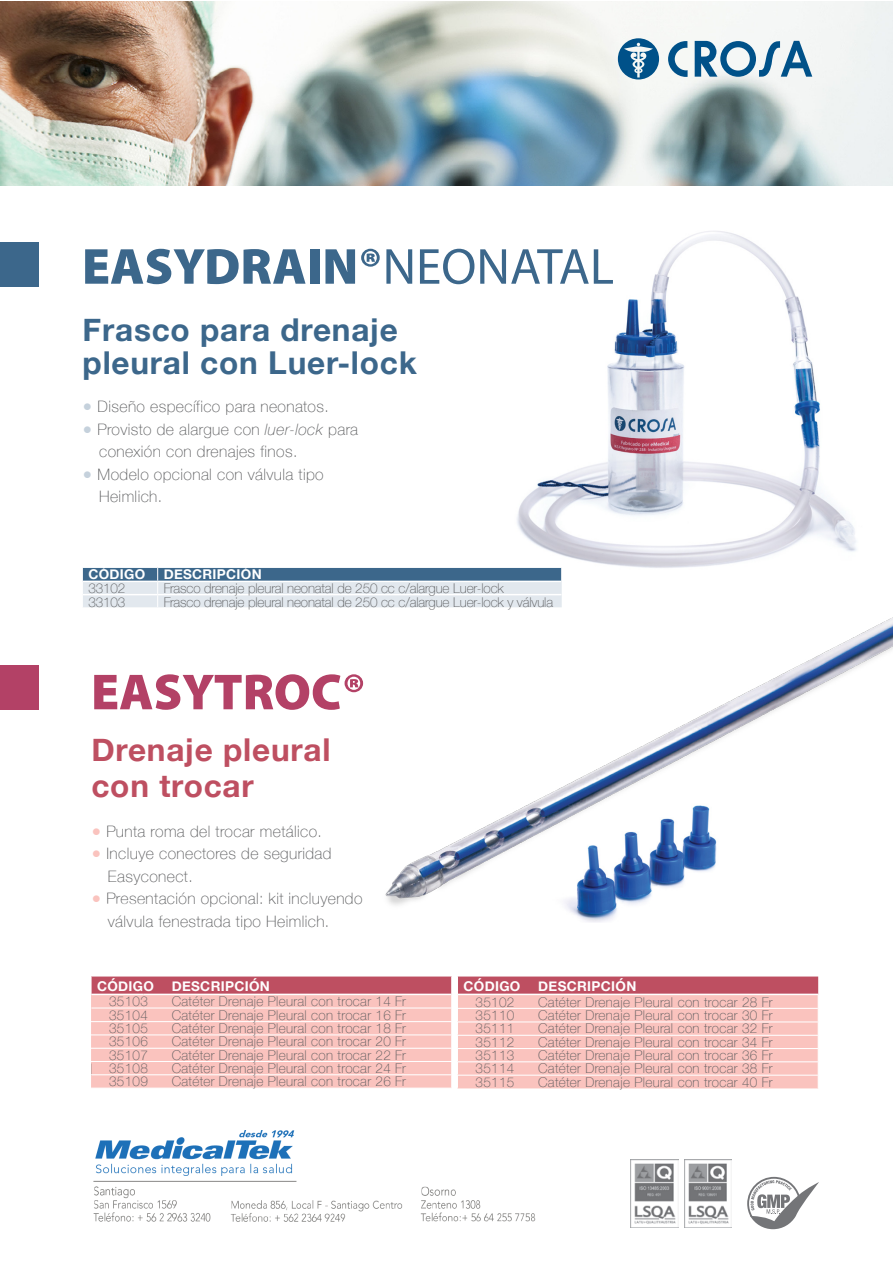
<style>
.page{position:relative;width:893px;height:1263px;background:#fff}
.page>*{position:absolute;margin:0;border:0;box-sizing:border-box;transform-origin:0 0}
.t1{font:900 51px "Myriad Pro";color:#3c678b}
.t2{font:900 51px "Myriad Pro";color:#b34166}
.t3{font:700 31.5px/33px "Helvetica Neue";letter-spacing:.025em;color:#3c678b}
.t4{font:700 31.5px/36px "Helvetica Neue";letter-spacing:.025em;color:#be4f61}
.t5{font:100 15.75px/22.5px "Helvetica Neue";letter-spacing:.025em;color:#58595b}
.t6{font:100 13.5px "Helvetica Neue";letter-spacing:.025em;color:#58595b}
.t7{font:100 13.5px "Helvetica Neue";letter-spacing:-.01em;color:#58595b}
.t8{font:700 13.5px "Helvetica Neue";letter-spacing:.025em;color:#fff}
.s1{font-weight:400}
.s2{font-weight:700;color:#c5d1dc}
.s3{font-style:italic}
.s4{font-weight:300;color:#fac3be}
</style>
<div class="page">
<img style="left:385px;top:618px;width:507px;height:287px">
<hr style="left:457px;top:904px;width:53px;height:1px;background:#fff">
<hr style="left:510px;top:904px;width:309px;height:1px;background:#fff">
<svg style="left:91px;top:976px;width:728px;height:112px;background:#f1b6b5"></svg>
<div style="left:0;top:665px;width:38px;height:44px;background:#b34166"></div>
<img style="left:553px;top:801px;width:165px;height:121px">
<hr style="left:458px;top:994px;width:360px;height:1px;background:#fff">
<img style="left:0;top:1px;width:892px;height:185px">
<svg style="left:618px;top:38px;width:41px;height:42px"></svg>
<svg style="left:668px;top:41px;width:20px;height:36px"></svg>
<svg style="left:695px;top:41px;width:117px;height:36px"></svg>
<img style="left:517px;top:231px;width:340px;height:337px">
<svg style="left:82px;top:567px;width:480px;height:40px;background:#acbece"></svg>
<hr style="left:83px;top:581px;width:75px;height:1px;background:#fff">
<hr style="left:158px;top:581px;width:403px;height:1px;background:#fff">
<hr style="left:83px;top:594px;width:75px;height:1px;background:#fff">
<hr style="left:158px;top:594px;width:403px;height:1px;background:#fff">
<div style="left:0;top:242px;width:38px;height:44px;background:#3c678b"></div>
<img style="left:685px;top:1159px;width:47px;height:68px">
<img style="left:631px;top:1159px;width:47px;height:68px">
<svg style="left:747px;top:1177px;width:72px;height:52px"></svg>
<img style="left:93px;top:1130px;width:443px;height:92px">
<h1 class="t1" style="left:82px;top:232px;width:533px">EASYDRAIN®<span class="s1">NEONATAL</span></h1>
<h2 class="t3" style="left:83px;top:312px;width:336px">Frasco para drenaje pleural con Luer-lock</h2>
<p class="t5" style="left:83px;top:395px;width:248px"><span class="s2">●</span> Diseño específico para neonatos.</p>
<p class="t5" style="left:99px;top:417px;width:260px;text-indent:-17px"><span class="s2">●</span> Provisto de alargue con <span class="s3">luer-lock</span> para conexión con drenajes finos.</p>
<p class="t5" style="left:99px;top:462px;width:226px;text-indent:-17px"><span class="s2">●</span> Modelo opcional con válvula tipo<br>Heimlich.</p>
<p class="t8" style="left:88px;top:566px;width:58px">CÓDIGO</p>
<p class="t8" style="left:164px;top:566px;width:100px">DESCRIPCIÓN</p>
<p class="t6" style="left:88px;top:580px;width:39px">33102</p>
<p class="t7" style="left:164px;top:580px;width:342px">Frasco drenaje pleural neonatal de 250 cc c/alargue Luer-lock</p>
<p class="t6" style="left:88px;top:593px;width:39px">33103</p>
<p class="t7" style="left:164px;top:593px;width:391px">Frasco drenaje pleural neonatal de 250 cc c/alargue Luer-lock y válvula</p>
<h1 class="t2" style="left:91px;top:658px;width:276px">EASYTROC®</h1>
<h2 class="t4" style="left:91px;top:731px;width:241px">Drenaje pleural con trocar</h2>
<p class="t5" style="left:91px;top:819px;width:232px"><span class="s4">●</span> Punta roma del trocar metálico.</p>
<p class="t5" style="left:108px;top:842px;width:225px;text-indent:-17px"><span class="s4">●</span> Incluye conectores de seguridad<br>Easyconect.</p>
<p class="t5" style="left:108px;top:887px;width:256px;text-indent:-17px"><span class="s4">●</span> Presentación opcional: kit incluyendo válvula fenestrada tipo Heimlich.</p>
<p class="t8" style="left:97px;top:977px;width:58px">CÓDIGO</p>
<p class="t8" style="left:172px;top:977px;width:100px">DESCRIPCIÓN</p>
<p class="t8" style="left:463px;top:977px;width:58px">CÓDIGO</p>
<p class="t8" style="left:538px;top:977px;width:100px">DESCRIPCIÓN</p>
<p class="t6" style="left:109px;top:993px;width:40px">35103</p>
<p class="t6" style="left:172px;top:993px;width:236px">Catéter Drenaje Pleural con trocar 14 Fr</p>
<p class="t6" style="left:109px;top:1007px;width:40px">35104</p>
<p class="t6" style="left:172px;top:1007px;width:236px">Catéter Drenaje Pleural con trocar 16 Fr</p>
<p class="t6" style="left:109px;top:1020px;width:40px">35105</p>
<p class="t6" style="left:172px;top:1020px;width:236px">Catéter Drenaje Pleural con trocar 18 Fr</p>
<p class="t6" style="left:109px;top:1033px;width:40px">35106</p>
<p class="t6" style="left:172px;top:1033px;width:236px">Catéter Drenaje Pleural con trocar 20 Fr</p>
<p class="t6" style="left:109px;top:1047px;width:40px">35107</p>
<p class="t6" style="left:172px;top:1047px;width:236px">Catéter Drenaje Pleural con trocar 22 Fr</p>
<p class="t6" style="left:109px;top:1060px;width:40px">35108</p>
<p class="t6" style="left:172px;top:1060px;width:236px">Catéter Drenaje Pleural con trocar 24 Fr</p>
<p class="t6" style="left:109px;top:1073px;width:40px">35109</p>
<p class="t6" style="left:172px;top:1073px;width:236px">Catéter Drenaje Pleural con trocar 26 Fr</p>
<p class="t6" style="left:475px;top:993px;width:40px">35102</p>
<p class="t6" style="left:538px;top:993px;width:236px">Catéter Drenaje Pleural con trocar 28 Fr</p>
<p class="t6" style="left:475px;top:1007px;width:40px">35110</p>
<p class="t6" style="left:538px;top:1007px;width:236px">Catéter Drenaje Pleural con trocar 30 Fr</p>
<p class="t6" style="left:475px;top:1020px;width:40px">35111</p>
<p class="t6" style="left:538px;top:1020px;width:236px">Catéter Drenaje Pleural con trocar 32 Fr</p>
<p class="t6" style="left:475px;top:1034px;width:40px">35112</p>
<p class="t6" style="left:538px;top:1034px;width:236px">Catéter Drenaje Pleural con trocar 34 Fr</p>
<p class="t6" style="left:475px;top:1047px;width:40px">35113</p>
<p class="t6" style="left:538px;top:1047px;width:236px">Catéter Drenaje Pleural con trocar 36 Fr</p>
<p class="t6" style="left:475px;top:1060px;width:40px">35114</p>
<p class="t6" style="left:538px;top:1060px;width:236px">Catéter Drenaje Pleural con trocar 38 Fr</p>
<p class="t6" style="left:475px;top:1073px;width:40px">35115</p>
<p class="t6" style="left:538px;top:1073px;width:236px">Catéter Drenaje Pleural con trocar 40 Fr</p>
</div>
